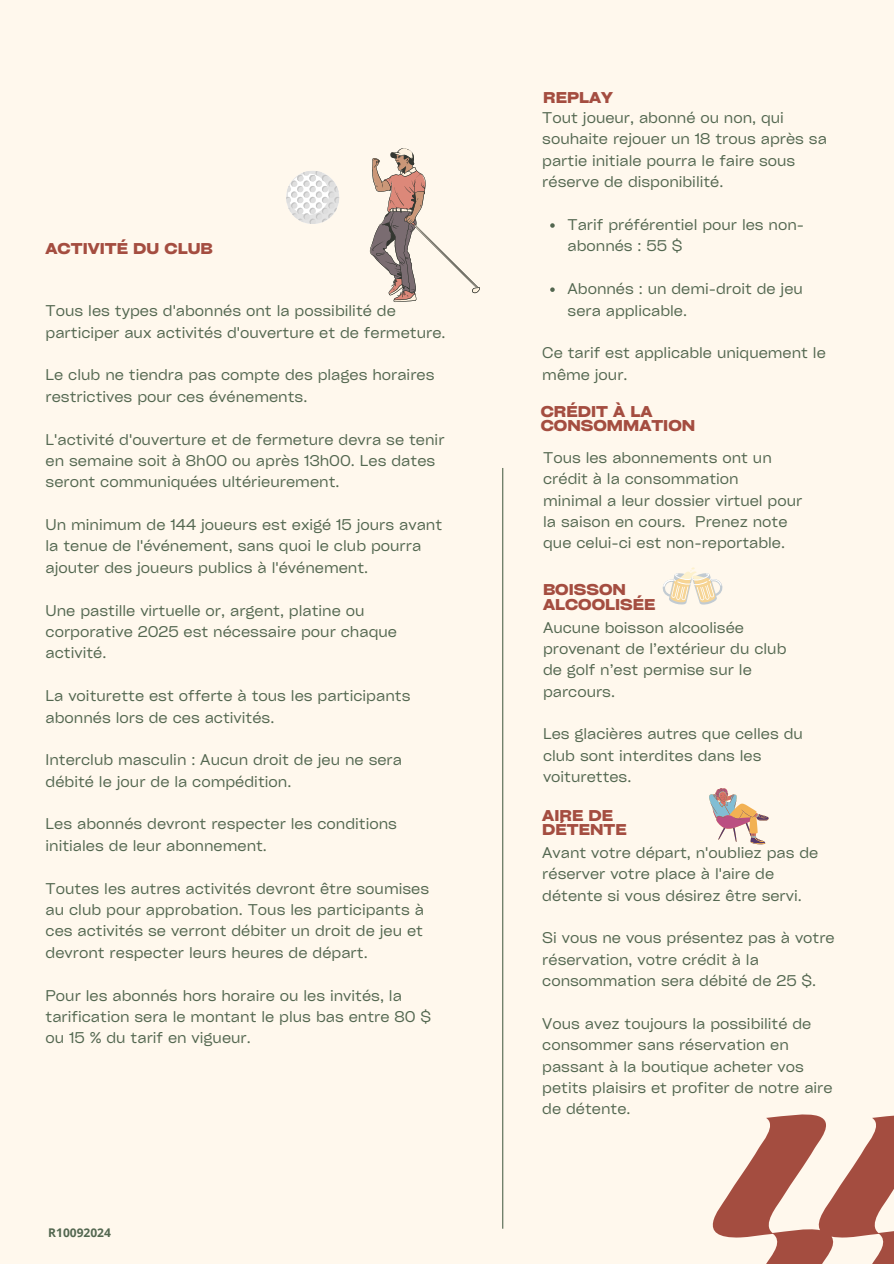
<style>
.page{position:relative;width:894px;height:1264px;background:#fff}
.page>*{position:absolute;margin:0;border:0;box-sizing:border-box;transform-origin:0 0}
.t1{font:700 expanded 15px/14.7px "Cy Grotesk";color:#a44d40}
.t2{font:14.85px/21.3px "Cy Grotesk Key";color:#536750}
.t3{font:700 12px "Open Sans";color:#536750}
</style>
<div class="page">
<div style="left:0;top:0;width:893px;height:1263px;background:#fff8ed"></div>
<svg style="left:712px;top:1114px;width:181px;height:149px"></svg>
<hr style="left:502px;top:468px;width:1px;height:760px;background:#536750">
<svg style="left:286px;top:171px;width:53px;height:53px"></svg>
<svg style="left:369px;top:148px;width:111px;height:154px"></svg>
<svg style="left:662px;top:567px;width:60px;height:37px"></svg>
<svg style="left:709px;top:788px;width:59px;height:56px"></svg>
<svg style="left:550px;top:223px;width:4px;height:5px"></svg>
<svg style="left:550px;top:287px;width:4px;height:5px"></svg>
<h2 class="t1" style="left:46px;top:240px;width:169px">ACTIVITÉ DU CLUB</h2>
<p class="t2" style="left:46px;top:299px;width:401px">Tous les types d'abonnés ont la possibilité de participer aux activités d'ouverture et de fermeture.</p>
<p class="t2" style="left:46px;top:364px;width:390px">Le club ne tiendra pas compte des plages horaires restrictives pour ces événements.</p>
<h1 class="t2" style="left:46px;top:428px;width:400px">L'activité d'ouverture et de fermeture devra se tenir en semaine soit à 8h00 ou après 13h00. Les dates seront communiquées ultérieurement.</h1>
<h2 class="t2" style="left:46px;top:513px;width:398px">Un minimum de 144 joueurs est exigé 15 jours avant la tenue de l'événement, sans quoi le club pourra ajouter des joueurs publics à l'événement.</h2>
<h2 class="t2" style="left:46px;top:599px;width:353px">Une pastille virtuelle or, argent, platine ou corporative 2025 est nécessaire pour chaque activité.</h2>
<h2 class="t2" style="left:46px;top:684px;width:366px">La voiturette est offerte à tous les participants abonnés lors de ces activités.</h2>
<h2 class="t2" style="left:46px;top:748px;width:358px">Interclub masculin : Aucun droit de jeu ne sera débité le jour de la compédition.</h2>
<h2 class="t2" style="left:46px;top:812px;width:353px">Les abonnés devront respecter les conditions initiales de leur abonnement.</h2>
<h2 class="t2" style="left:46px;top:877px;width:385px">Toutes les autres activités devront être soumises au club pour approbation. Tous les participants à ces activités se verront débiter un droit de jeu et devront respecter leurs heures de départ.</h2>
<h2 class="t2" style="left:46px;top:983px;width:387px">Pour les abonnés hors horaire ou les invités, la tarification sera le montant le plus bas entre 80 $ ou 15 % du tarif en vigueur.</h2>
<h2 class="t3" style="left:48px;top:1224px;width:64px">R10092024</h2>
<h2 class="t1" style="left:543px;top:90px;width:71px">REPLAY</h2>
<h1 class="t2" style="left:542px;top:106px;width:286px">Tout joueur, abonné ou non, qui souhaite rejouer un 18 trous après sa partie initiale pourra le faire sous réserve de disponibilité.</h1>
<h2 class="t2" style="left:567px;top:213px;width:238px">Tarif préférentiel pour les non&shy;abonnés : 55 $</h2>
<p class="t2" style="left:567px;top:277px;width:237px">Abonnés : un demi-droit de jeu sera applicable.</p>
<h1 class="t2" style="left:542px;top:342px;width:285px">Ce tarif est applicable uniquement le même jour.</h1>
<h2 class="t1" style="left:540px;top:403px;width:156px">CRÉDIT À LA<br>CONSOMMATION</h2>
<h2 class="t2" style="left:543px;top:446px;width:261px">Tous les abonnements ont un crédit à la consommation<br>minimal a leur dossier virtuel pour la saison en cours. Prenez note que celui-ci est non-reportable.</h2>
<h1 class="t1" style="left:543px;top:581px;width:114px">BOISSON<br>ALCOOLISÉE</h1>
<p class="t2" style="left:543px;top:616px;width:245px">Aucune boisson alcoolisée provenant de l’extérieur du club de golf n’est permise sur le parcours.</p>
<p class="t2" style="left:543px;top:722px;width:261px">Les glacières autres que celles du club sont interdites dans les voiturettes.</p>
<p class="t1" style="left:542px;top:807px;width:86px">AIRE DE<br>DÉTENTE</p>
<h2 class="t2" style="left:542px;top:841px;width:277px">Avant votre départ, n'oubliez pas de réserver votre place à l'aire de détente si vous désirez être servi.</h2>
<p class="t2" style="left:542px;top:926px;width:294px">Si vous ne vous présentez pas à votre réservation, votre crédit à la consommation sera débité de 25 $.</p>
<p class="t2" style="left:542px;top:1012px;width:292px">Vous avez toujours la possibilité de consommer sans réservation en passant à la boutique acheter vos petits plaisirs et profiter de notre aire de détente.</p>
</div>
